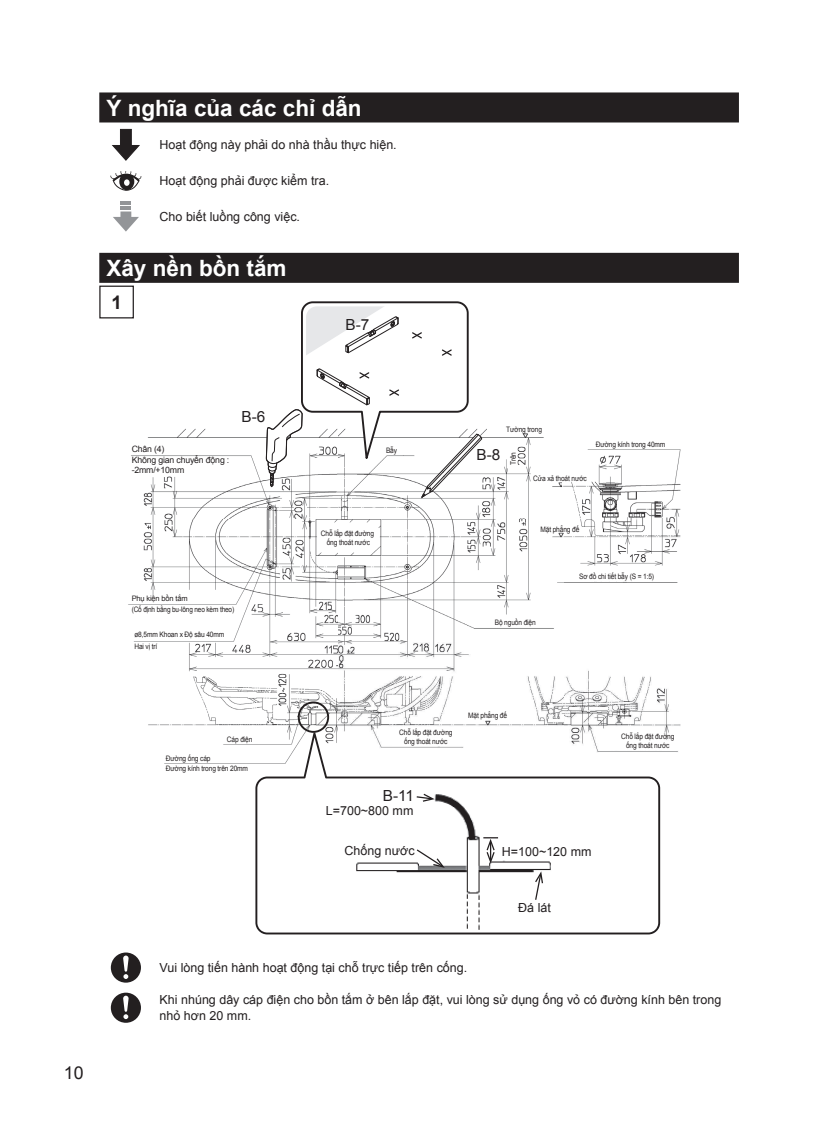
<style>
.page{position:relative;width:837px;height:1145px;background:#fff}
.page>*{position:absolute;margin:0;border:0;box-sizing:border-box;transform-origin:0 0}
.t1{font:700 22.5px "Arial";color:#fff}
.t2{font:700 18.75px "Arial";color:#231f20}
.t3{font:17.75px "Arial";color:#231f20}
.t4{font:15.25px "Arial";color:#231f20}
.t5{font:12.5px/15.6px "Arial";color:#231f20}
.t6{font:8.75px/10.4px "Arial";letter-spacing:-.02em;color:#231f20}
.t7{font:7.5px/9.4px "Arial";letter-spacing:-.02em;color:#231f20;text-align:center;scale:.88 1}
.t8{font:7.5px/11.1px "Arial";letter-spacing:-.02em;color:#231f20}
</style>
<div class="page">
<div style="left:99px;top:92px;width:639px;height:30px;background:#231f20"></div>
<div style="left:99px;top:253px;width:639px;height:30px;background:#231f20"></div>
<svg style="left:112px;top:128px;width:28px;height:33px"></svg>
<svg style="left:110px;top:171px;width:31px;height:19px"></svg>
<svg style="left:113px;top:211px;width:26px;height:21px"></svg>
<hr style="left:120px;top:201px;width:11px;height:4px;background:#939598">
<hr style="left:120px;top:206px;width:11px;height:4px;background:#939598">
<img style="left:128px;top:428px;width:553px;height:379px">
<div style="left:235px;top:733px;width:35px;height:10px;background:#fff"></div>
<div style="left:173px;top:751px;width:88px;height:10px;background:#fff"></div>
<div style="left:472px;top:710px;width:30px;height:10px;background:#fff"></div>
<div style="left:607px;top:739px;width:55px;height:10px;background:#fff"></div>
<div style="left:491px;top:617px;width:48px;height:9px;background:#fff"></div>
<div style="left:588px;top:571px;width:72px;height:10px;background:#fff"></div>
<div style="left:547px;top:523px;width:26px;height:8px;background:#fff"></div>
<div style="left:550px;top:471px;width:20px;height:10px;background:#fff"></div>
<div style="left:600px;top:437px;width:69px;height:11px;background:#fff"></div>
<div style="left:508px;top:423px;width:31px;height:10px;background:#fff"></div>
<svg style="left:255px;top:732px;width:405px;height:202px"></svg>
<img style="left:353px;top:791px;width:200px;height:140px">
<svg style="left:415px;top:793px;width:19px;height:8px"></svg>
<svg style="left:415px;top:848px;width:29px;height:19px"></svg>
<svg style="left:534px;top:871px;width:9px;height:30px"></svg>
<div style="left:297px;top:701px;width:32px;height:32px;border:2px solid #231f20;border-radius:50%"></div>
<svg style="left:483px;top:837px;width:15px;height:26px"></svg>
<div style="left:397px;top:875px;width:61px;height:53px;background:#fff"></div>
<svg style="left:265px;top:301px;width:217px;height:235px"></svg>
<div style="left:129px;top:446px;width:49px;height:8px;background:#fff"></div>
<div style="left:130px;top:458px;width:84px;height:11px;background:#fff"></div>
<div style="left:129px;top:596px;width:59px;height:7px;background:#fff"></div>
<div style="left:129px;top:605px;width:67px;height:11px;background:#fff"></div>
<div style="left:130px;top:630px;width:90px;height:10px;background:#fff"></div>
<div style="left:324px;top:532px;width:49px;height:10px;background:#fff"></div>
<div style="left:508px;top:444px;width:8px;height:25px;background:#fff"></div>
<div style="left:99px;top:285px;width:35px;height:33px;border:1px solid #231f20"></div>
<div style="left:111px;top:952px;width:30px;height:30px;background:#231f20;border-radius:50%"></div>
<svg style="left:123px;top:955px;width:6px;height:24px"></svg>
<div style="left:111px;top:992px;width:30px;height:30px;background:#231f20;border-radius:50%"></div>
<svg style="left:123px;top:995px;width:6px;height:24px"></svg>
<div style="left:507px;top:441px;width:10px;height:27px;background:#fff"></div>
<h1 class="t1" style="left:106px;top:93px;width:257px">Ý nghĩa của các chỉ dẫn</h1>
<h3 class="t5" style="left:159px;top:137px;width:238px">Hoạt động này phải do nhà thầu thực hiện.</h3>
<h3 class="t5" style="left:159px;top:173px;width:171px">Hoạt động phải được kiểm tra.</h3>
<h3 class="t5" style="left:159px;top:208px;width:142px">Cho biết luồng công việc.</h3>
<h1 class="t1" style="left:106px;top:253px;width:182px">Xây nền bồn tắm</h1>
<h2 class="t2" style="left:111px;top:290px;width:12px">1</h2>
<h3 class="t4" style="left:345px;top:314px;width:25px">B-7</h3>
<h3 class="t3" style="left:64px;top:1060px;width:21px">10</h3>
<p class="t6" style="left:132px;top:444px;width:99px">Chân (4)<br>Không gian chuyển động : -2mm/+10mm</p>
<h3 class="t4" style="left:241px;top:406px;width:25px">B-6</h3>
<p class="t8" style="left:132px;top:593px;width:104px">Phụ kiện bồn tắm<br>(Cố định bằng bu-lông neo kèm theo)</p>
<p class="t7" style="left:134px;top:628px;width:104px;line-height:12px;text-align:left">ø8,5mm Khoan x Độ sâu 40mm<br>Hai vị trí</p>
<p class="t7" style="left:227px;top:735px;width:30px">Cáp điện</p>
<p class="t7" style="left:166px;top:753px;width:95px;line-height:10.2px;text-align:left">Đường ống cáp<br>Đường kính trong trên 20mm</p>
<p class="t7" style="left:386px;top:446px;width:14px">Bẫy</p>
<p class="t7" style="left:321px;top:528px;width:62px">Chỗ lắp đặt đường ống thoát nước</p>
<p class="t7" style="left:506px;top:425px;width:42px">Tường trong</p>
<h3 class="t4" style="left:476px;top:445px;width:25px">B-8</h3>
<p class="t7" style="left:508px;top:465px;width:16px;rotate:-90deg">Trên</p>
<p class="t7" style="left:533px;top:473px;width:62px">Cửa xả thoát nước</p>
<p class="t7" style="left:595px;top:440px;width:81px">Đường kính trong 40mm</p>
<p class="t7" style="left:540px;top:524px;width:46px">Mặt phẳng đế</p>
<p class="t7" style="left:494px;top:618px;width:48px">Bộ nguồn điện</p>
<p class="t7" style="left:579px;top:571px;width:87px">Sơ đồ chi tiết bẫy (S = 1:5)</p>
<p class="t7" style="left:399px;top:728px;width:62px">Chỗ lắp đặt đường ống thoát nước</p>
<p class="t7" style="left:468px;top:711px;width:46px">Mặt phẳng đế</p>
<h3 class="t4" style="left:383px;top:786px;width:33px">B-11</h3>
<h3 class="t5" style="left:326px;top:803px;width:89px">L=700~800 mm</h3>
<p class="t7" style="left:621px;top:731px;width:62px">Chỗ lắp đặt đường ống thoát nước</p>
<h3 class="t5" style="left:344px;top:842px;width:72px">Chống nước</h3>
<h3 class="t5" style="left:501px;top:844px;width:91px">H=100~120 mm</h3>
<h3 class="t5" style="left:518px;top:899px;width:34px">Đá lát</h3>
<h3 class="t5" style="left:159px;top:959px;width:309px">Vui lòng tiến hành hoạt động tại chỗ trực tiếp trên cống.</h3>
<h3 class="t5" style="left:159px;top:992px;width:563px">Khi nhúng dây cáp điện cho bồn tắm ở bên lắp đặt, vui lòng sử dụng ống vỏ có đường kính bên trong nhỏ hơn 20 mm.</h3>
</div>
